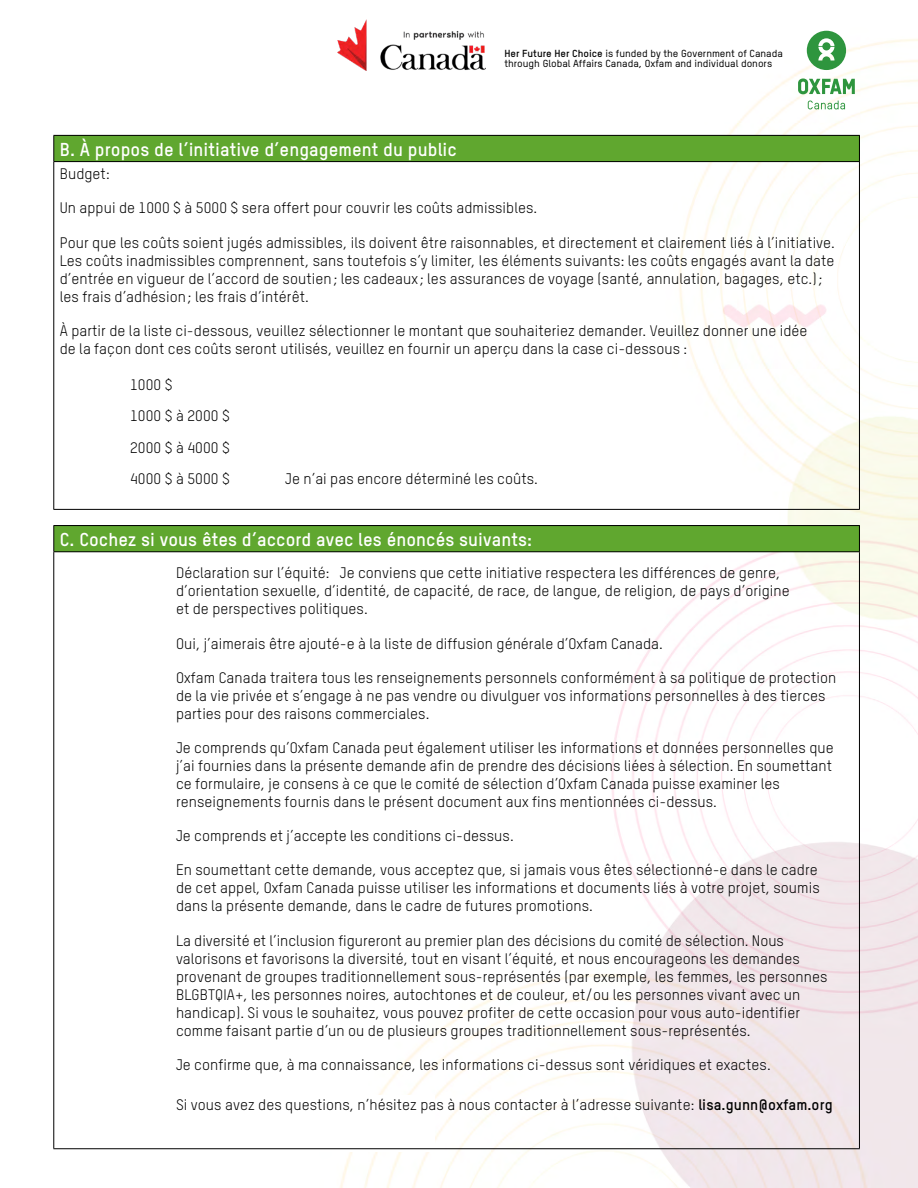
<style>
.page{position:relative;width:918px;height:1188px;background:#fff}
.page>*{position:absolute;margin:0;border:0;box-sizing:border-box;transform-origin:0 0}
.t1{font:700 18.3px "Oxfam TSTARPRO";letter-spacing:.005em;color:#fff}
.t2{font:15px/18px "Oxfam TSTARPRO";letter-spacing:.005em;color:#000}
.t3{font:500 10.05px/10.1px "Oxfam TSTARPRO";color:#000;scale:1.05 1}
.s1{font-weight:700}
</style>
<div class="page">
<img style="left:53px;top:30px;width:864px;height:1158px">
<svg style="left:808px;top:101px;width:37px;height:8px"></svg>
<svg style="left:807px;top:31px;width:39px;height:39px"></svg>
<svg style="left:798px;top:78px;width:57px;height:16px"></svg>
<img style="left:337px;top:19px;width:148px;height:52px">
<div style="left:239px;top:1095px;width:196px;height:56px;background:#fff"></div>
<div style="left:54px;top:135px;width:805px;height:27px;background:#60a72f"></div>
<hr style="left:53px;top:135px;width:807px;height:1px;background:#000">
<svg style="left:53px;top:136px;width:1px;height:25px"></svg>
<svg style="left:859px;top:136px;width:1px;height:25px"></svg>
<hr style="left:53px;top:161px;width:807px;height:1px;background:#000">
<hr style="left:53px;top:162px;width:1px;height:347px;background:#000">
<hr style="left:859px;top:162px;width:1px;height:347px;background:#000">
<hr style="left:53px;top:509px;width:807px;height:1px;background:#000">
<div style="left:54px;top:526px;width:805px;height:26px;background:#60a72f"></div>
<hr style="left:53px;top:525px;width:807px;height:1px;background:#000">
<svg style="left:53px;top:526px;width:1px;height:25px"></svg>
<svg style="left:859px;top:526px;width:1px;height:25px"></svg>
<hr style="left:53px;top:551px;width:807px;height:1px;background:#000">
<hr style="left:53px;top:552px;width:1px;height:596px;background:#000">
<hr style="left:859px;top:552px;width:1px;height:596px;background:#000">
<hr style="left:53px;top:1148px;width:807px;height:1px;background:#000">
<p class="t3" style="left:504px;top:48px;width:267px"><span class="s1">Her Future Her Choice</span> is funded by the Government of Canada through Global Affairs Canada, Oxfam and individual donors</p>
<p class="t1" style="left:60px;top:135px;width:399px">B. À propos de l’initiative d’engagement du public</p>
<p class="t2" style="left:60px;top:164px;width:52px">Budget:</p>
<p class="t2" style="left:60px;top:198px;width:479px">Un appui de 1000 $ à 5000 $ sera offert pour couvrir les coûts admissibles.</p>
<p class="t2" style="left:60px;top:232px;width:777px">Pour que les coûts soient jugés admissibles, ils doivent être raisonnables, et directement et clairement liés à l’initiative.<br>Les coûts inadmissibles comprennent, sans toutefois s’y limiter, les éléments suivants: les coûts engagés avant la date d’entrée en vigueur de l’accord de soutien; les cadeaux ; les assurances de voyage (santé, annulation, bagages, etc.); les frais d’adhésion; les frais d’intérêt.</p>
<p class="t2" style="left:60px;top:320px;width:749px">À partir de la liste ci-dessous, veuillez sélectionner le montant que souhaiteriez demander. Veuillez donner une idée de la façon dont ces coûts seront utilisés, veuillez en fournir un aperçu dans la case ci-dessous :</p>
<p class="t2" style="left:130px;top:367px;width:101px;line-height:31.5px">1000 $<br>1000 $ à 2000 $<br>2000 $ à 4000 $<br>4000 $ à 5000 $</p>
<p class="t2" style="left:285px;top:469px;width:254px">Je n’ai pas encore déterminé les coûts.</p>
<p class="t1" style="left:60px;top:525px;width:474px">C. Cochez si vous êtes d’accord avec les énoncés suivants:</p>
<p class="t2" style="left:176px;top:563px;width:615px">Déclaration sur l’équité: Je conviens que cette initiative respectera les différences de genre, d’orientation sexuelle, d’identité, de capacité, de race, de langue, de religion, de pays d’origine et de perspectives politiques.</p>
<p class="t2" style="left:176px;top:633px;width:488px">Oui, j’aimerais être ajouté-e à la liste de diffusion générale d’Oxfam Canada.</p>
<p class="t2" style="left:176px;top:667px;width:662px">Oxfam Canada traitera tous les renseignements personnels conformément à sa politique de protection de la vie privée et s’engage à ne pas vendre ou divulguer vos informations personnelles à des tierces parties pour des raisons commerciales.</p>
<p class="t2" style="left:176px;top:737px;width:659px">Je comprends qu’Oxfam Canada peut également utiliser les informations et données personnelles que j’ai fournies dans la présente demande afin de prendre des décisions liées à sélection. En soumettant ce formulaire, je consens à ce que le comité de sélection d’Oxfam Canada puisse examiner les renseignements fournis dans le présent document aux fins mentionnées ci-dessus.</p>
<p class="t2" style="left:176px;top:826px;width:339px">Je comprends et j’accepte les conditions ci-dessus.</p>
<p class="t2" style="left:176px;top:860px;width:645px">En soumettant cette demande, vous acceptez que, si jamais vous êtes sélectionné-e dans le cadre de cet appel, Oxfam Canada puisse utiliser les informations et documents liés à votre projet, soumis dans la présente demande, dans le cadre de futures promotions.</p>
<p class="t2" style="left:176px;top:930px;width:653px">La diversité et l’inclusion figureront au premier plan des décisions du comité de sélection. Nous valorisons et favorisons la diversité, tout en visant l’équité, et nous encourageons les demandes provenant de groupes traditionnellement sous-représentés (par exemple, les femmes, les personnes BLGBTQIA+, les personnes noires, autochtones et de couleur, et/ou les personnes vivant avec un handicap). Si vous le souhaitez, vous pouvez profiter de cette occasion pour vous auto-identifier comme faisant partie d’un ou de plusieurs groupes traditionnellement sous-représentés.</p>
<p class="t2" style="left:176px;top:1054px;width:596px">Je confirme que, à ma connaissance, les informations ci-dessus sont véridiques et exactes.</p>
<p class="t2" style="left:176px;top:1094px;width:658px">Si vous avez des questions, n’hésitez pas à nous contacter à l’adresse suivante: <span class="s1">lisa.gunn@oxfam.org</span></p>
</div>
